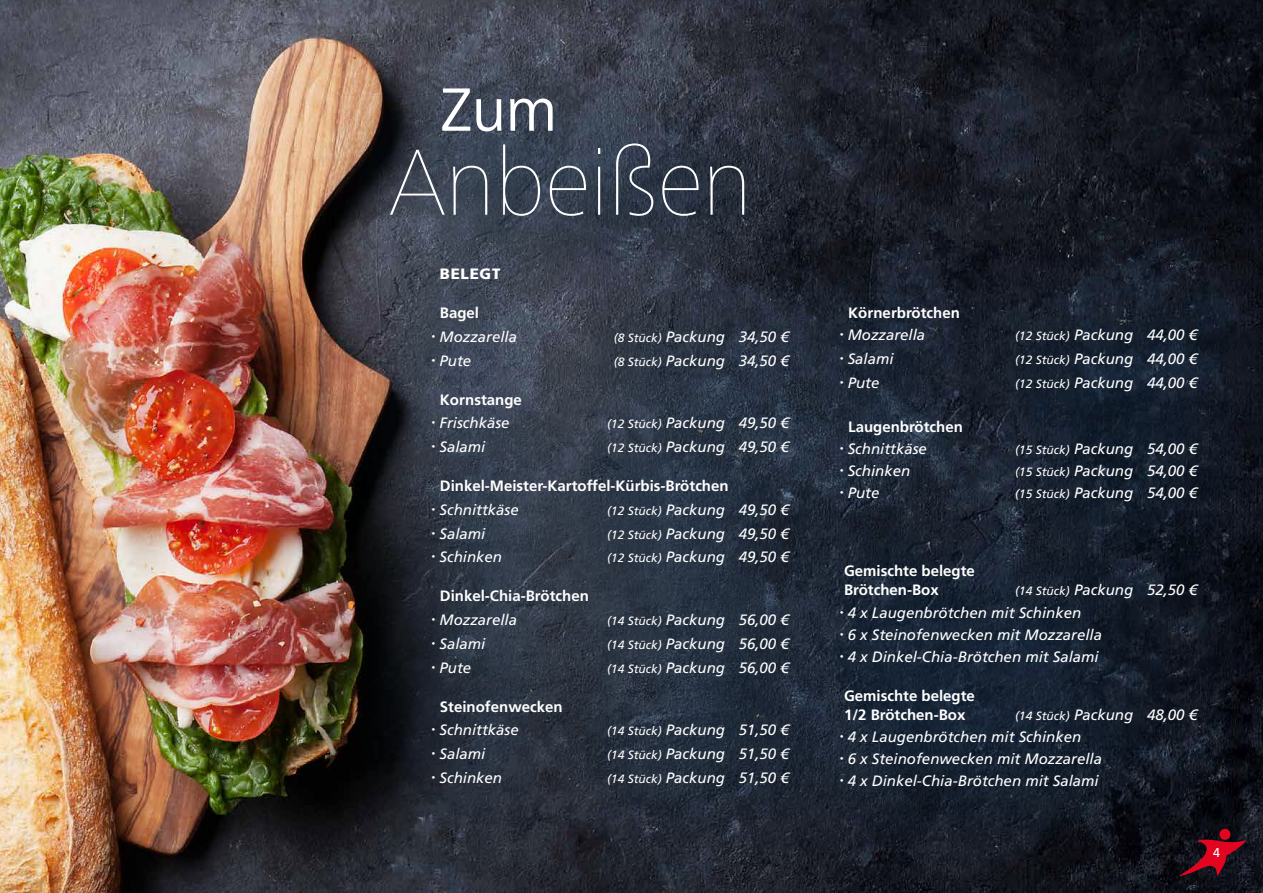
<style>
.page{position:relative;width:1263px;height:893px;background:#fff}
.page>*{position:absolute;margin:0;border:0;box-sizing:border-box;transform-origin:0 0}
.t1{font:900 97.5px "Frutiger Next Pro";color:#fff}
.t2{font:63.3px "Frutiger Next Pro";color:#fff}
.t3{font:italic 15px "Frutiger LT Com";color:#fff}
.t4{font:700 15px/19.5px "Frutiger LT Com";color:#fff}
.t5{font:900 15px "Frutiger LT Com";letter-spacing:.05em;color:#fff}
.t6{font:12.75px "Frutiger LT Com";color:#fff}
.s1{font-size:12px}
</style>
<div class="page">
<img style="left:0;top:0;width:1263px;height:893px">
<div style="left:298px;top:0;width:965px;height:886px;background:#1c3854;opacity:.5"></div>
<svg style="left:1179px;top:829px;width:67px;height:47px;background:#500e1b"></svg>
<h2 class="t2" style="left:441px;top:73px;width:118px">Zum</h2>
<h1 class="t1" style="left:389px;top:126px;width:364px">Anbeißen</h1>
<p class="t5" style="left:440px;top:265px;width:62px">BELEGT</p>
<p class="t4" style="left:440px;top:303px;width:41px">Bagel</p>
<p class="t3" style="left:432px;top:328px;width:87px"><sup>•</sup> Mozzarella</p>
<p class="t3" style="left:614px;top:328px;width:177px"><span class="s1">(8 Stück)</span> Packung 34,50 €</p>
<p class="t3" style="left:432px;top:352px;width:41px"><sup>•</sup> Pute</p>
<p class="t3" style="left:614px;top:352px;width:177px"><span class="s1">(8 Stück)</span> Packung 34,50 €</p>
<p class="t4" style="left:440px;top:390px;width:83px">Kornstange</p>
<p class="t3" style="left:432px;top:414px;width:79px"><sup>•</sup> Frischkäse</p>
<p class="t3" style="left:607px;top:414px;width:183px"><span class="s1">(12 Stück)</span> Packung 49,50 €</p>
<p class="t3" style="left:432px;top:438px;width:55px"><sup>•</sup> Salami</p>
<p class="t3" style="left:607px;top:438px;width:183px"><span class="s1">(12 Stück)</span> Packung 49,50 €</p>
<p class="t4" style="left:440px;top:476px;width:290px">Dinkel-Meister-Kartoffel-Kürbis-Brötchen</p>
<p class="t3" style="left:432px;top:501px;width:89px"><sup>•</sup> Schnittkäse</p>
<p class="t3" style="left:607px;top:501px;width:183px"><span class="s1">(12 Stück)</span> Packung 49,50 €</p>
<p class="t3" style="left:432px;top:525px;width:55px"><sup>•</sup> Salami</p>
<p class="t3" style="left:607px;top:525px;width:183px"><span class="s1">(12 Stück)</span> Packung 49,50 €</p>
<p class="t3" style="left:432px;top:548px;width:72px"><sup>•</sup> Schinken</p>
<p class="t3" style="left:607px;top:548px;width:183px"><span class="s1">(12 Stück)</span> Packung 49,50 €</p>
<p class="t4" style="left:440px;top:587px;width:150px">Dinkel-Chia-Brötchen</p>
<p class="t3" style="left:432px;top:611px;width:87px"><sup>•</sup> Mozzarella</p>
<p class="t3" style="left:607px;top:611px;width:183px"><span class="s1">(14 Stück)</span> Packung 56,00 €</p>
<p class="t3" style="left:432px;top:635px;width:55px"><sup>•</sup> Salami</p>
<p class="t3" style="left:607px;top:635px;width:183px"><span class="s1">(14 Stück)</span> Packung 56,00 €</p>
<p class="t3" style="left:432px;top:659px;width:41px"><sup>•</sup> Pute</p>
<p class="t3" style="left:607px;top:659px;width:183px"><span class="s1">(14 Stück)</span> Packung 56,00 €</p>
<p class="t4" style="left:440px;top:697px;width:124px">Steinofenwecken</p>
<p class="t3" style="left:432px;top:721px;width:89px"><sup>•</sup> Schnittkäse</p>
<p class="t3" style="left:607px;top:721px;width:183px"><span class="s1">(14 Stück)</span> Packung 51,50 €</p>
<p class="t3" style="left:432px;top:745px;width:55px"><sup>•</sup> Salami</p>
<p class="t3" style="left:607px;top:745px;width:183px"><span class="s1">(14 Stück)</span> Packung 51,50 €</p>
<p class="t3" style="left:432px;top:769px;width:72px"><sup>•</sup> Schinken</p>
<p class="t3" style="left:607px;top:769px;width:183px"><span class="s1">(14 Stück)</span> Packung 51,50 €</p>
<p class="t4" style="left:848px;top:303px;width:113px">Körnerbrötchen</p>
<p class="t3" style="left:840px;top:326px;width:87px"><sup>•</sup> Mozzarella</p>
<p class="t3" style="left:1015px;top:326px;width:183px"><span class="s1">(12 Stück)</span> Packung 44,00 €</p>
<p class="t3" style="left:840px;top:350px;width:55px"><sup>•</sup> Salami</p>
<p class="t3" style="left:1015px;top:350px;width:183px"><span class="s1">(12 Stück)</span> Packung 44,00 €</p>
<p class="t3" style="left:840px;top:374px;width:41px"><sup>•</sup> Pute</p>
<p class="t3" style="left:1015px;top:374px;width:183px"><span class="s1">(12 Stück)</span> Packung 44,00 €</p>
<p class="t4" style="left:848px;top:417px;width:116px">Laugenbrötchen</p>
<p class="t3" style="left:840px;top:440px;width:89px"><sup>•</sup> Schnittkäse</p>
<p class="t3" style="left:1015px;top:440px;width:183px"><span class="s1">(15 Stück)</span> Packung 54,00 €</p>
<p class="t3" style="left:840px;top:462px;width:72px"><sup>•</sup> Schinken</p>
<p class="t3" style="left:1015px;top:462px;width:183px"><span class="s1">(15 Stück)</span> Packung 54,00 €</p>
<p class="t3" style="left:840px;top:484px;width:41px"><sup>•</sup> Pute</p>
<p class="t3" style="left:1015px;top:484px;width:183px"><span class="s1">(15 Stück)</span> Packung 54,00 €</p>
<p class="t4" style="left:844px;top:561px;width:132px">Gemischte belegte<br>Brötchen-Box</p>
<p class="t3" style="left:1015px;top:581px;width:183px"><span class="s1">(14 Stück)</span> Packung 52,50 €</p>
<p class="t3" style="left:840px;top:603px;width:243px"><sup>•</sup> 4 x Laugenbrötchen mit Schinken</p>
<p class="t3" style="left:840px;top:626px;width:264px"><sup>•</sup> 6 x Steinofenwecken mit Mozzarella</p>
<p class="t3" style="left:840px;top:648px;width:260px"><sup>•</sup> 4 x Dinkel-Chia-Brötchen mit Salami</p>
<p class="t4" style="left:844px;top:686px;width:132px">Gemischte belegte<br>1/2 Brötchen-Box</p>
<p class="t3" style="left:1015px;top:706px;width:183px"><span class="s1">(14 Stück)</span> Packung 48,00 €</p>
<p class="t3" style="left:840px;top:728px;width:243px"><sup>•</sup> 4 x Laugenbrötchen mit Schinken</p>
<p class="t3" style="left:840px;top:750px;width:264px"><sup>•</sup> 6 x Steinofenwecken mit Mozzarella</p>
<p class="t3" style="left:840px;top:772px;width:260px"><sup>•</sup> 4 x Dinkel-Chia-Brötchen mit Salami</p>
<p class="t6" style="left:1213px;top:845px;width:8px">4</p>
</div>
